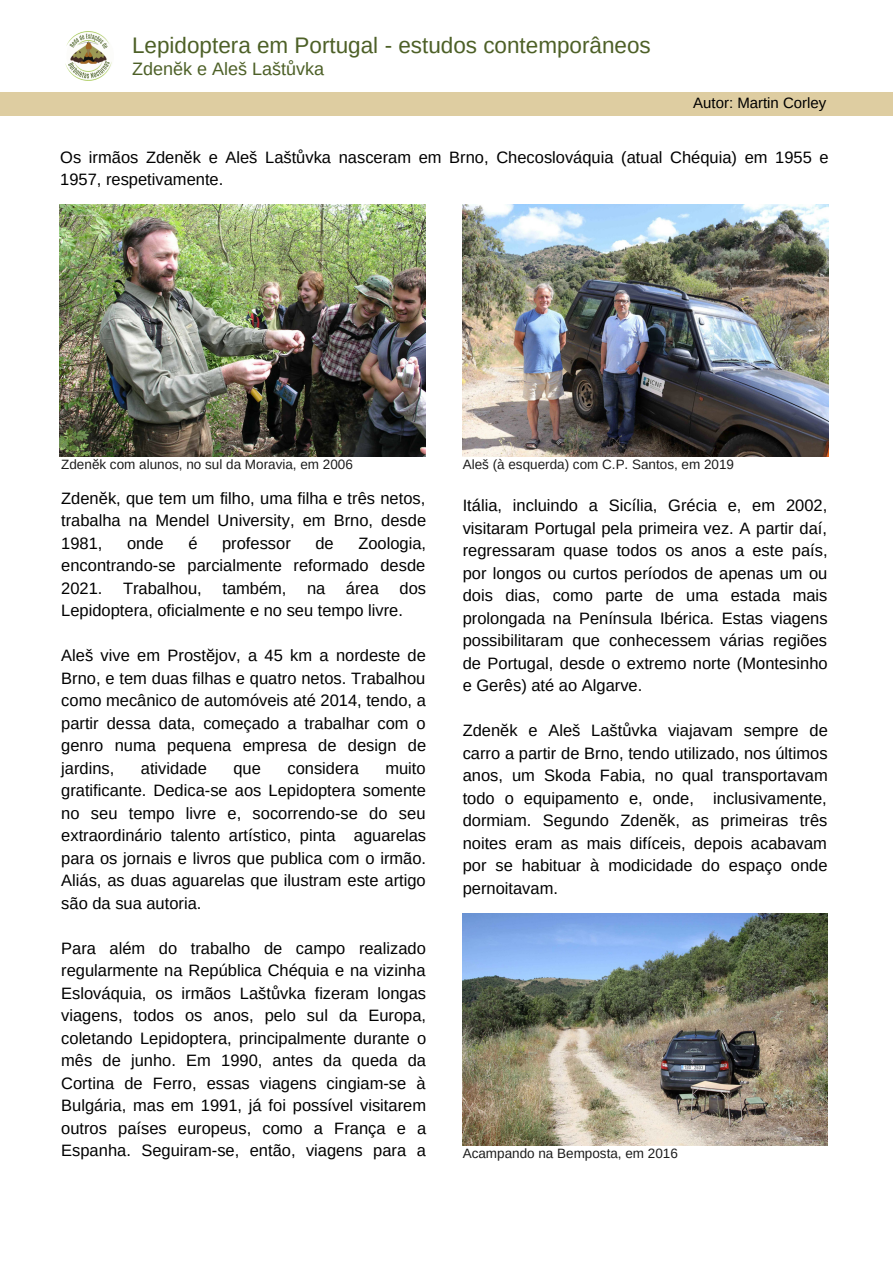
<style>
.page{position:relative;width:893px;height:1264px;background:#fff}
.page>*{position:absolute;margin:0;border:0;box-sizing:border-box;transform-origin:0 0}
.t1{font:22.5px "Arimo";color:#4d6027}
.t2{font:18px "Arimo";color:#4d6027}
.t3{font:16.5px/22.5px "Arimo";color:#000;text-align:justify}
.t4{font:15px "Arimo";color:#000}
.t5{font:13.5px "Arimo";color:#000}
</style>
<div class="page">
<div style="left:0;top:92px;width:892px;height:23px;background:#decda1"></div>
<img style="left:65px;top:31px;width:47px;height:50px">
<img style="left:462px;top:913px;width:365px;height:232px">
<img style="left:462px;top:205px;width:366px;height:252px">
<img style="left:60px;top:205px;width:365px;height:252px">
<p class="t1" style="left:132px;top:33px;width:520px">Lepidoptera em Portugal - estudos contemporâneos</p>
<p class="t2" style="left:132px;top:58px;width:193px">Zdenĕk e Aleš Laštůvka</p>
<p class="t4" style="left:693px;top:95px;width:135px">Autor: Martin Corley</p>
<p class="t3" style="left:60px;top:146px;width:769px">Os irmãos Zdenĕk e Aleš Laštůvka nasceram em Brno, Checoslováquia (atual Chéquia) em 1955 e<br>1957, respetivamente.</p>
<p class="t5" style="left:61px;top:456px;width:32px">Zden</p>
<p class="t5" style="left:99px;top:456px;width:255px">k com alunos, no sul da Moravia, em 2006</p>
<p class="t3" style="left:61px;top:487px;width:366px">Zdenĕk, que tem um filho, uma filha e três netos, trabalha na Mendel University, em Brno, desde 1981,</p>
<p class="t3" style="left:127px;top:532px;width:38px">onde</p>
<p class="t3" style="left:188px;top:532px;width:11px">é</p>
<p class="t3" style="left:222px;top:532px;width:70px">professor</p>
<p class="t3" style="left:315px;top:532px;width:20px">de</p>
<p class="t3" style="left:61px;top:532px;width:366px;text-indent:297px">Zoologia, encontrando-se parcialmente reformado desde 2021. Trabalhou, também, na área dos Lepidoptera, oficialmente e no seu tempo livre.</p>
<p class="t3" style="left:61px;top:644px;width:366px">Aleš vive em Prostĕjov, a 45 km a nordeste de Brno, e tem duas filhas e quatro netos. Trabalhou como mecânico de automóveis até 2014, tendo, a partir dessa data, começado a trabalhar com o genro numa pequena empresa de design de jardins,</p>
<p class="t3" style="left:61px;top:757px;width:366px;text-indent:324px">muito gratificante. Dedica-se aos Lepidoptera somente no seu tempo livre e, socorrendo-se do seu extraordinário talento artístico, pinta aguarelas para os jornais e livros que publica com o irmão.<br>Aliás, as duas aguarelas que ilustram este artigo são da sua autoria.</p>
<p class="t3" style="left:61px;top:936px;width:366px">Para além do trabalho de campo realizado regularmente na República Chéquia e na vizinha Eslováquia, os irmãos Laštůvka fizeram longas viagens, todos os anos, pelo sul da Europa, coletando Lepidoptera, principalmente durante o mês de junho. Em 1990, antes da queda da Cortina de Ferro, essas viagens cingiam-se à Bulgária, mas em 1991, já foi possível visitarem outros países europeus, como a França e a Espanha. Seguiram-se, então, viagens para a</p>
<p class="t3" style="left:141px;top:757px;width:67px">atividade</p>
<p class="t3" style="left:233px;top:757px;width:29px">que</p>
<p class="t3" style="left:287px;top:757px;width:73px">considera</p>
<p class="t5" style="left:462px;top:456px;width:21px">Ale</p>
<p class="t5" style="left:492px;top:456px;width:243px">(à esquerda) com C.P. Santos, em 2019</p>
<p class="t3" style="left:462px;top:494px;width:366px">Itália, incluindo a Sicília, Grécia e, em 2002, visitaram Portugal pela primeira vez. A partir daí, regressaram quase todos os anos a este país, por longos ou curtos períodos de apenas um ou dois dias, como parte de uma estada mais prolongada na Península Ibérica. Estas viagens possibilitaram que conhecessem várias regiões de Portugal, desde o extremo norte (Montesinho e Gerês) até ao Algarve.</p>
<p class="t3" style="left:462px;top:719px;width:366px">Zdenĕk e Aleš Laštůvka viajavam sempre de carro a partir de Brno, tendo utilizado, nos últimos anos, um Skoda Fabia, no qual transportavam todo o equipamento e, onde, inclusivamente, dormiam. Segundo Zdenĕk, as primeiras três noites eram as mais difíceis, depois acabavam por se habituar à modicidade do espaço onde pernoitavam.</p>
<p class="t5" style="left:462px;top:1145px;width:217px">Acampando na Bemposta, em 2016</p>
</div>
